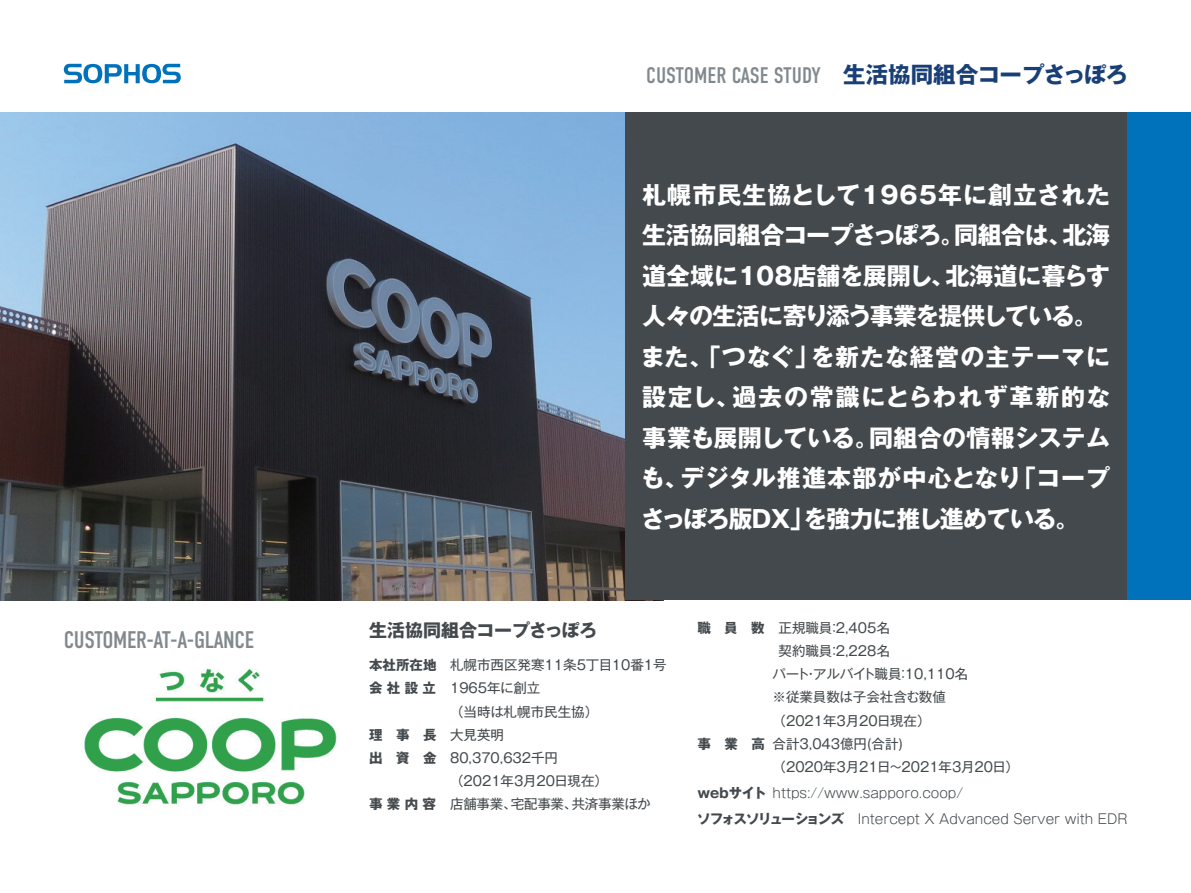
<style>
.page{position:relative;width:1191px;height:893px;background:#fff}
.page>*{position:absolute;margin:0;border:0;box-sizing:border-box;transform-origin:0 0}
.t1{font:700 24px/40.5px "Gothic MB101 Pro";letter-spacing:-.005em;color:#fff}
.t2{font:24px "DIN Condensed";letter-spacing:-.015em;color:#81898e}
.t3{font:22.5px "DIN Condensed";color:#81898e}
.t4{font:700 18px "Gothic MB101 Pro";letter-spacing:-.015em;color:#43494d}
.t5{font:13.5px "Gothic MB101 Pro";color:#43494d}
.t6{font:300 13.5px/26.1px "Gothic MB101 Pro";color:#43494d}
.t7{font:13.5px "Gothic MB101 Pro";letter-spacing:-.02em;color:#43494d}
.t8{font:700 13.5px "Gothic MB101 Pro";color:#43494d}
.s1{font-family:"Gothic MB101 Pro";font-weight:700;color:#193f77}
.s2{font-weight:700}
.s3{font-weight:400}
</style>
<div class="page">
<svg style="left:64px;top:64px;width:117px;height:19px"></svg>
<div style="left:0;top:113px;width:1191px;height:487px;background:#0072bc"></div>
<img style="left:0;top:113px;width:625px;height:487px">
<div style="left:625px;top:113px;width:502px;height:487px;background:#43494d"></div>
<img style="left:84px;top:668px;width:253px;height:137px">
<h1 class="t2" style="left:64px;top:626px;width:192px">CUSTOMER-AT-A-GLANCE</h1>
<h2 class="t3" style="left:646px;top:63px;width:483px">CUSTOMER CASE STUDY <span class="s1">生活協同組合コープさっぽろ</span></h2>
<h1 class="t1" style="left:640px;top:171px;width:471px">札幌市民生協として1965年に創立された生活協同組合コープさっぽろ。同組合は、北海道全域に108店舗を展開し、北海道に暮らす人々の生活に寄り添う事業を提供している。また、「つなぐ」を新たな経営の主テーマに設定し、過去の常識にとらわれず革新的な事業も展開している。同組合の情報システムも、デジタル推進本部が中心となり「コープさっぽろ版DX」を強力に推し進めている。</h1>
<h3 class="t4" style="left:369px;top:615px;width:229px">生活協同組合コープさっぽろ</h3>
<p class="t5" style="left:369px;top:654px;width:299px"><span class="s2">本社所在地</span> 札幌市西区発寒11条5丁目10番1号</p>
<p class="t5" style="left:369px;top:677px;width:173px"><span class="s2">会社設立</span> 1965年に創立</p>
<p class="t5" style="left:450px;top:700px;width:150px">（当時は札幌市民生協）</p>
<p class="t8" style="left:369px;top:723px;width:136px">理　事　長 <span class="s3">大見英明</span></p>
<p class="t5" style="left:369px;top:746px;width:190px"><span class="s2">出　資　金</span> 80,370,632千円</p>
<p class="t5" style="left:450px;top:769px;width:159px">（2021年3月20日現在）</p>
<p class="t7" style="left:369px;top:793px;width:283px"><span class="s2">事業内容</span> 店舗事業、宅配事業、共済事業ほか</p>
<p class="t5" style="left:697px;top:617px;width:194px"><span class="s2">職 員 数</span> 正規職員：2,405名</p>
<p class="t5" style="left:778px;top:640px;width:113px">契約職員：2,228名</p>
<p class="t5" style="left:772px;top:663px;width:197px">パート・アルバイト職員：10,110名</p>
<p class="t5" style="left:772px;top:686px;width:175px">※従業員数は子会社含む数値</p>
<p class="t5" style="left:772px;top:709px;width:159px">（2021年3月20日現在）</p>
<p class="t5" style="left:697px;top:732px;width:207px"><span class="s2">事　業　高</span> 合計3,043億円(合計)</p>
<p class="t5" style="left:772px;top:755px;width:248px">（2020年3月21日〜2021年3月20日）</p>
<p class="t6" style="left:697px;top:778px;width:431px"><span class="s2">webサイト</span> https://www.sapporo.coop/<br><span class="s2">ソフォスソリューションズ　</span>Intercept X Advanced Server with EDR</p>
</div>
